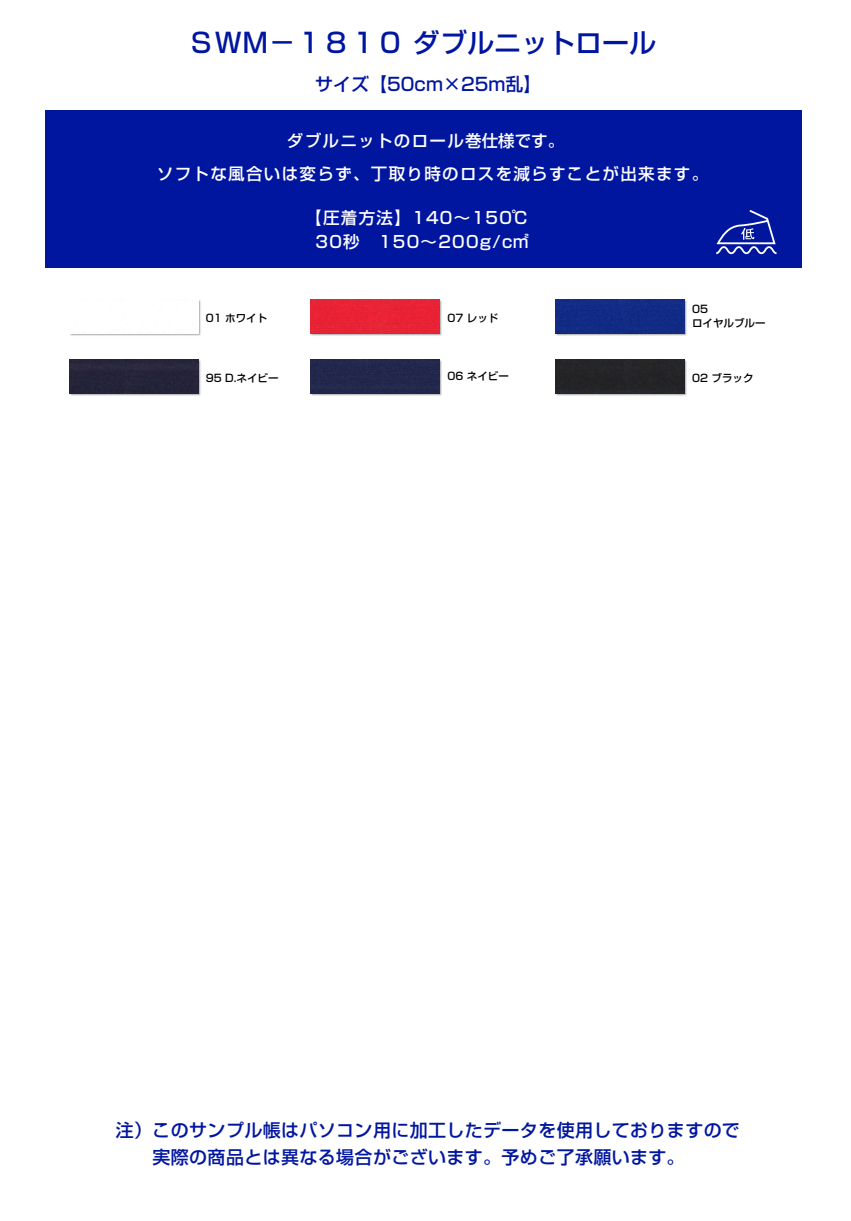
<style>
.page{position:relative;width:851px;height:1221px;background:#fff}
.page>*{position:absolute;margin:0;border:0;box-sizing:border-box;transform-origin:0 0}
.t1{font:500 27px "Shin Go Pro";color:#00169f}
.t2{font:500 18px/27px "Shin Go Pro";letter-spacing:.02em;color:#00169f}
.t3{font:500 18px "Shin Go Pro";color:#00169f}
.t4{font:500 16.5px/32.7px "Shin Go Pro";letter-spacing:.08em;color:#fff}
.t5{font:500 10.5px/14px "Shin Go Pro";color:#000}
</style>
<div class="page">
<div style="left:45px;top:111px;width:756px;height:157px;background:#00169f"></div>
<svg style="left:716px;top:210px;width:60px;height:44px;background:#3042b1"></svg>
<img style="left:70px;top:300px;width:131px;height:36px">
<img style="left:70px;top:300px;width:128px;height:33px">
<img style="left:69px;top:359px;width:132px;height:37px">
<div style="left:69px;top:359px;width:129px;height:34px;background:#26243a"></div>
<img style="left:311px;top:300px;width:131px;height:36px">
<div style="left:310px;top:299px;width:130px;height:34px;background:#e82336"></div>
<img style="left:311px;top:360px;width:131px;height:36px">
<div style="left:311px;top:359px;width:129px;height:34px;background:#22274c"></div>
<img style="left:555px;top:299px;width:132px;height:37px">
<div style="left:555px;top:299px;width:129px;height:34px;background:#112b85"></div>
<img style="left:555px;top:359px;width:132px;height:37px">
<div style="left:555px;top:359px;width:129px;height:34px;background:#242427"></div>
<h1 class="t1" style="left:188px;top:21px;width:469px">ＳＷＭ－１８１０ ダブルニットロール</h1>
<p class="t3" style="left:315px;top:69px;width:227px">サイズ【50cm×25m乱】</p>
<p class="t4" style="left:157px;top:123px;width:553px;text-indent:130px">ダブルニットのロール巻仕様です。<br>ソフトな風合いは変らず、丁取り時のロスを減らすことが出来ます。</p>
<p class="t4" style="left:305px;top:204px;width:225px;line-height:23.7px;text-align:right">【圧着方法】140～150℃<br>30秒　150～200g/c㎡</p>
<p class="t5" style="left:206px;top:309px;width:63px">01 ホワイト</p>
<p class="t5" style="left:206px;top:369px;width:74px">95 D.ネイビー</p>
<p class="t5" style="left:447px;top:309px;width:52px">07 レッド</p>
<p class="t5" style="left:447px;top:368px;width:63px">06 ネイビー</p>
<p class="t5" style="left:692px;top:300px;width:75px">05<br>ロイヤルブルー</p>
<p class="t5" style="left:692px;top:369px;width:63px">02 ブラック</p>
<p class="t2" style="left:116px;top:1114px;width:625px">注）このサンプル帳はパソコン用に加工したデータを使用しておりますので　　実際の商品とは異なる場合がございます。予めご了承願います。</p>
</div>
